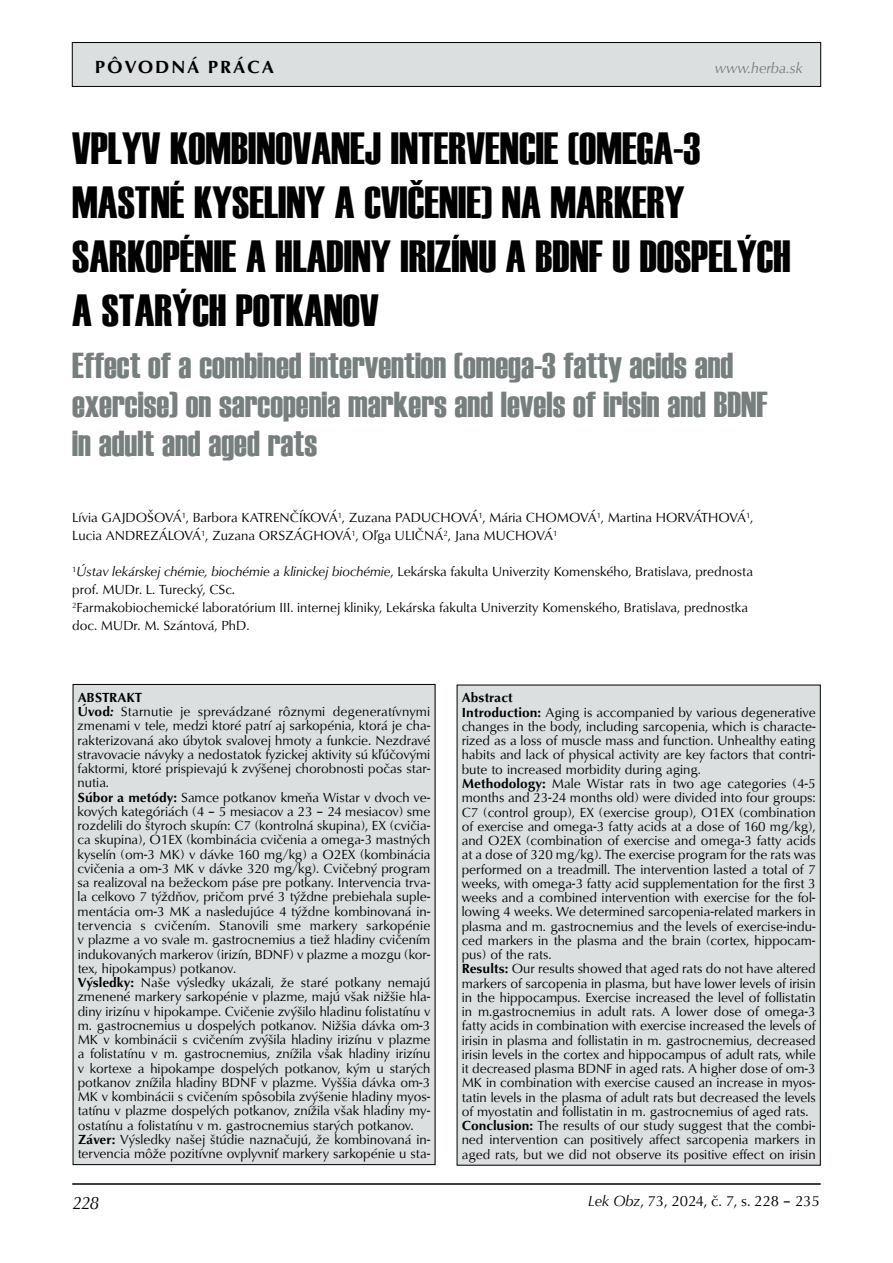
<style>
.page{position:relative;width:893px;height:1263px;background:#fff}
.page>*{position:absolute;margin:0;border:0;box-sizing:border-box;transform-origin:0 0}
.t1{font:45px/54px "Haettenschweiler";color:#000}
.t2{font:36px/39px "Haettenschweiler";color:#777e7e}
.t3{font:700 18px "URW Classico TEE";letter-spacing:.1em;color:#000}
.t4{font:italic 18px "URW Classico TEE";color:#000}
.t5{font:15px "URW Classico TEE";color:#000}
.t6{font:italic 15px "URW Classico TEE";color:#777e7e}
.t7{font:13.5px/14.2px "URW Classico TEE";color:#000}
.s1{font-style:italic}
.s2{font-weight:700}
.s3{font-weight:700;font-style:italic}
</style>
<div class="page">
<div style="left:72px;top:43px;width:749px;height:43px;background:#dcdfe0"></div>
<div style="left:72px;top:42px;width:749px;height:45px;border:1px solid #000"></div>
<hr style="left:72px;top:1183px;width:749px;height:2px;background:#000">
<div style="left:73px;top:684px;width:362px;height:480px;background:#dcdfe0"></div>
<div style="left:457px;top:685px;width:363px;height:480px;background:#dcdfe0"></div>
<h3 class="t3" style="left:95px;top:56px;width:181px">Pôvodná práca</h3>
<p class="t6" style="left:715px;top:59px;width:90px">www.herba.sk</p>
<h1 class="t1" style="left:72px;top:121px;width:720px">VPLYV KOMBINOVANEJ INTERVENCIE (OMEGA-3<br>MASTNÉ KYSELINY A CVIČENIE) NA MARKERY SARKOPÉNIE A HLADINY IRIZÍNU A BDNF U DOSPELÝCH A STARÝCH POTKANOV</h1>
<h2 class="t2" style="left:72px;top:346px;width:697px">Effect of a combined intervention (omega-3 fatty acids and exercise) on sarcopenia markers and levels of irisin and BDNF in adult and aged rats</h2>
<p class="t7" style="left:72px;top:509px;width:682px;line-height:18px">Lívia GAJDOŠOVÁ<sup>1</sup>, Barbora KATRENČÍKOVÁ<sup>1</sup>, Zuzana PADUCHOVÁ<sup>1</sup>, Mária CHOMOVÁ<sup>1</sup>, Martina HORVÁTHOVÁ<sup>1</sup>,<br>Lucia ANDREZÁLOVÁ<sup>1</sup>, Zuzana ORSZÁGHOVÁ<sup>1</sup>, Oľga ULIČNÁ<sup>2</sup>, Jana MUCHOVÁ<sup>1</sup></p>
<p class="t7" style="left:72px;top:563px;width:682px;line-height:18px"><sup>1</sup><span class="s1">Ústav lekárskej chémie, biochémie a klinickej biochémie</span>, Lekárska fakulta Univerzity Komenského, Bratislava, prednosta prof. MUDr. L. Turecký, CSc.<br><sup>2</sup>Farmakobiochemické laboratórium III. internej kliniky, Lekárska fakulta Univerzity Komenského, Bratislava, prednostka doc. MUDr. M. Szántová, PhD.</p>
<p class="t7" style="left:78px;top:690px;width:354px"><span class="s2">Abstrakt<br>Úvod</span><span class="s3">:</span> Starnutie je sprevádzané rôznymi degeneratívnymi zmenami v tele, medzi ktoré patrí aj sarkopénia, ktorá je cha&shy;rakterizovaná ako úbytok svalovej hmoty a funkcie. Nezdravé stravovacie návyky a nedostatok fyzickej aktivity sú kľúčovými faktormi, ktoré prispievajú k zvýšenej chorobnosti počas star&shy;nutia.<br><span class="s2">Súbor a metódy:</span> Samce potkanov kmeňa Wistar v dvoch ve&shy;kových kategóriách (4 – 5 mesiacov a 23 – 24 mesiacov) sme rozdelili do štyroch skupín: C7 (kontrolná skupina), EX (cvičia&shy;ca skupina), O1EX (kombinácia cvičenia a omega-3 mastných kyselín (om-3 MK) v dávke 160 mg/kg) a O2EX (kombinácia cvičenia a om-3 MK v dávke 320 mg/kg). Cvičebný program sa realizoval na bežeckom páse pre potkany. Intervencia trva&shy;la celkovo 7 týždňov, pričom prvé 3 týždne prebiehala suple&shy;mentácia om-3 MK a nasledujúce 4 týždne kombinovaná in&shy;tervencia s cvičením. Stanovili sme markery sarkopénie v plazme a vo svale m. gastrocnemius a tiež hladiny cvičením indukovaných markerov (irizín, BDNF) v plazme a mozgu (kor&shy;tex, hipokampus) potkanov.<br><span class="s2">Výsledky:</span> Naše výsledky ukázali, že staré potkany nemajú zmenené markery sarkopénie v plazme, majú však nižšie hla&shy;diny irizínu v hipokampe. Cvičenie zvýšilo hladinu folistatínu v m. gastrocnemius u dospelých potkanov. Nižšia dávka om-3<br>MK v kombinácii s cvičením zvýšila hladiny irizínu v plazme a folistatínu v m. gastrocnemius, znížila však hladiny irizínu v kortexe a hipokampe dospelých potkanov, kým u starých potkanov znížila hladiny BDNF v plazme. Vyššia dávka om-3<br>MK v kombinácii s cvičením spôsobila zvýšenie hladiny myos&shy;tatínu v plazme dospelých potkanov, znížila však hladiny my&shy;ostatínu a folistatínu v m. gastrocnemius starých potkanov.<br><span class="s2">Záver:</span> Výsledky našej štúdie naznačujú, že kombinovaná in&shy;tervencia môže pozitívne ovplyvniť markery sarkopénie u sta-</p>
<p class="t7" style="left:462px;top:691px;width:355px"><span class="s2">Abstract<br>Introduction:</span> Aging is accompanied by various degenerative changes in the body, including sarcopenia, which is characte&shy;rized as a loss of muscle mass and function. Unhealthy eating habits and lack of physical activity are key factors that contri&shy;bute to increased morbidity during aging.<br><span class="s2">Methodology:</span> Male Wistar rats in two age categories (4-5 months and 23-24 months old) were divided into four groups:<br>C7 (control group), EX (exercise group), O1EX (combination of exercise and omega-3 fatty acids at a dose of 160 mg/kg), and O2EX (combination of exercise and omega-3 fatty acids at a dose of 320 mg/kg). The exercise program for the rats was performed on a treadmill. The intervention lasted a total of 7 weeks, with omega-3 fatty acid supplementation for the first 3 weeks and a combined intervention with exercise for the fol&shy;lowing 4 weeks. We determined sarcopenia-related markers in plasma and m. gastrocnemius and the levels of exercise-indu&shy;ced markers in the plasma and the brain (cortex, hippocam&shy;pus) of the rats.<br><span class="s2">Results:</span> Our results showed that aged rats do not have altered markers of sarcopenia in plasma, but have lower levels of irisin in the hippocampus. Exercise increased the level of follistatin in m.gastrocnemius in adult rats. A lower dose of omega-3 fatty acids in combination with exercise increased the levels of irisin in plasma and follistatin in m. gastrocnemius, decreased irisin levels in the cortex and hippocampus of adult rats, while it decreased plasma BDNF in aged rats. A higher dose of om-3<br>MK in combination with exercise caused an increase in myos&shy;tatin levels in the plasma of adult rats but decreased the levels of myostatin and follistatin in m. gastrocnemius of aged rats.<br><span class="s2">Conclusion:</span> The results of our study suggest that the combi&shy;ned intervention can positively affect sarcopenia markers in aged rats, but we did not observe its positive effect on irisin</p>
<h3 class="t4" style="left:73px;top:1191px;width:27px">228</h3>
<p class="t5" style="left:588px;top:1191px;width:233px"><span class="s1">Lek Obz</span>, 73, 2024, č. 7, s. 228 – 235</p>
</div>
